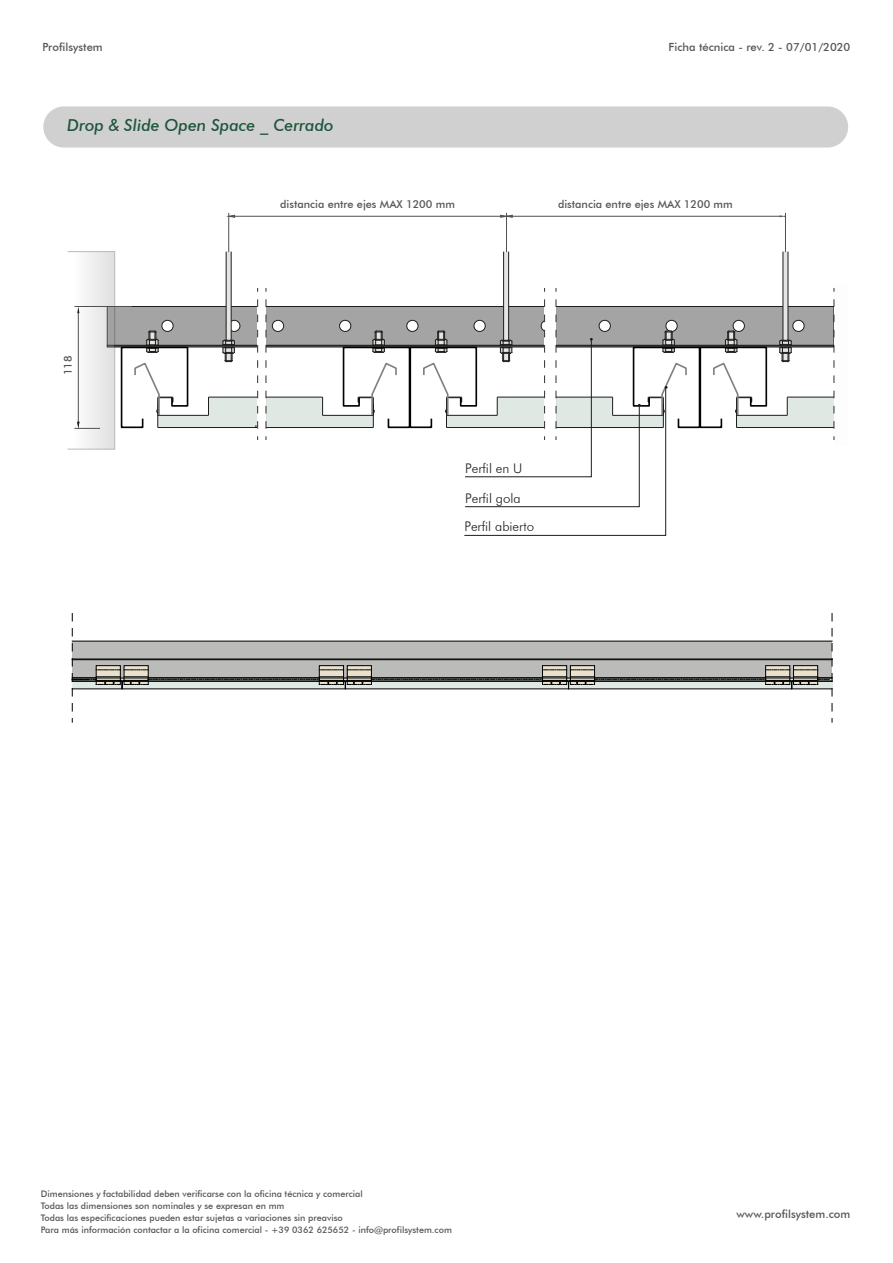
<style>
.page{position:relative;width:893px;height:1263px;background:#fff}
.page>*{position:absolute;margin:0;border:0;box-sizing:border-box;transform-origin:0 0}
.t1{font:italic 500 16.5px "Futura BT";color:#1d553b}
.t2{font:300 13.35px/28.7px "Futura BT";color:#1d1d1b}
.t3{font:500 11.25px "Futura BT";color:#575756}
.t4{font:500 10.95px "Futura BT";color:#575756}
.t5{font:500 9px/12px "Futura BT";color:#575756}
</style>
<div class="page">
<div style="left:43px;top:106px;width:805px;height:42px;background:#d0d0d0;border-radius:21px"></div>
<svg style="left:72px;top:613px;width:761px;height:109px"></svg>
<div style="left:107px;top:345px;width:727px;height:2px;background:#808081;border:1px solid #0b0b0c"></div>
<svg style="left:226px;top:251px;width:5px;height:48px"></svg>
<svg style="left:503px;top:251px;width:6px;height:48px"></svg>
<svg style="left:783px;top:251px;width:5px;height:48px"></svg>
<svg style="left:74px;top:253px;width:39px;height:195px"></svg>
<svg style="left:120px;top:299px;width:715px;height:237px"></svg>
<hr style="left:75px;top:306px;width:56px;height:1px;background:#515151">
<hr style="left:78px;top:313px;width:1px;height:109px;background:#515151">
<svg style="left:77px;top:307px;width:2px;height:6px"></svg>
<svg style="left:75px;top:422px;width:25px;height:7px"></svg>
<hr style="left:228px;top:213px;width:1px;height:39px;background:#515151">
<hr style="left:506px;top:213px;width:1px;height:39px;background:#515151">
<hr style="left:235px;top:216px;width:266px;height:1px;background:#515151">
<svg style="left:228px;top:215px;width:7px;height:2px"></svg>
<hr style="left:785px;top:213px;width:1px;height:39px;background:#515151">
<hr style="left:512px;top:216px;width:268px;height:1px;background:#515151">
<svg style="left:501px;top:215px;width:11px;height:2px"></svg>
<p class="t3" style="left:43px;top:40px;width:62px">Profilsystem</p>
<p class="t3" style="left:669px;top:40px;width:183px">Ficha técnica - rev. 2 - 07/01/2020</p>
<h1 class="t1" style="left:67px;top:115px;width:268px">Drop &amp; Slide Open Space _ Cerrado</h1>
<p class="t4" style="left:61px;top:375px;width:21px;rotate:-90deg">118</p>
<p class="t4" style="left:280px;top:198px;width:176px">distancia entre ejes MAX 1200 mm</p>
<p class="t4" style="left:558px;top:198px;width:176px">distancia entre ejes MAX 1200 mm</p>
<h2 class="t2" style="left:465px;top:453px;width:59px">Perfil en U</h2>
<h2 class="t2" style="left:464px;top:483px;width:71px">Perfil gola<br>Perfil abierto</h2>
<p class="t5" style="left:41px;top:1187px;width:413px">Dimensiones y factabilidad deben verificarse con la oficina técnica y comercial<br>Todas las dimensiones son nominales y se expresan en mm<br>Todas las especificaciones pueden estar sujetas a variaciones sin preaviso<br>Para más información contactar a la oficina comercial - +39 0362 625652 - info@profilsystem.com</p>
<p class="t3" style="left:736px;top:1207px;width:115px">www.profilsystem.com</p>
</div>
